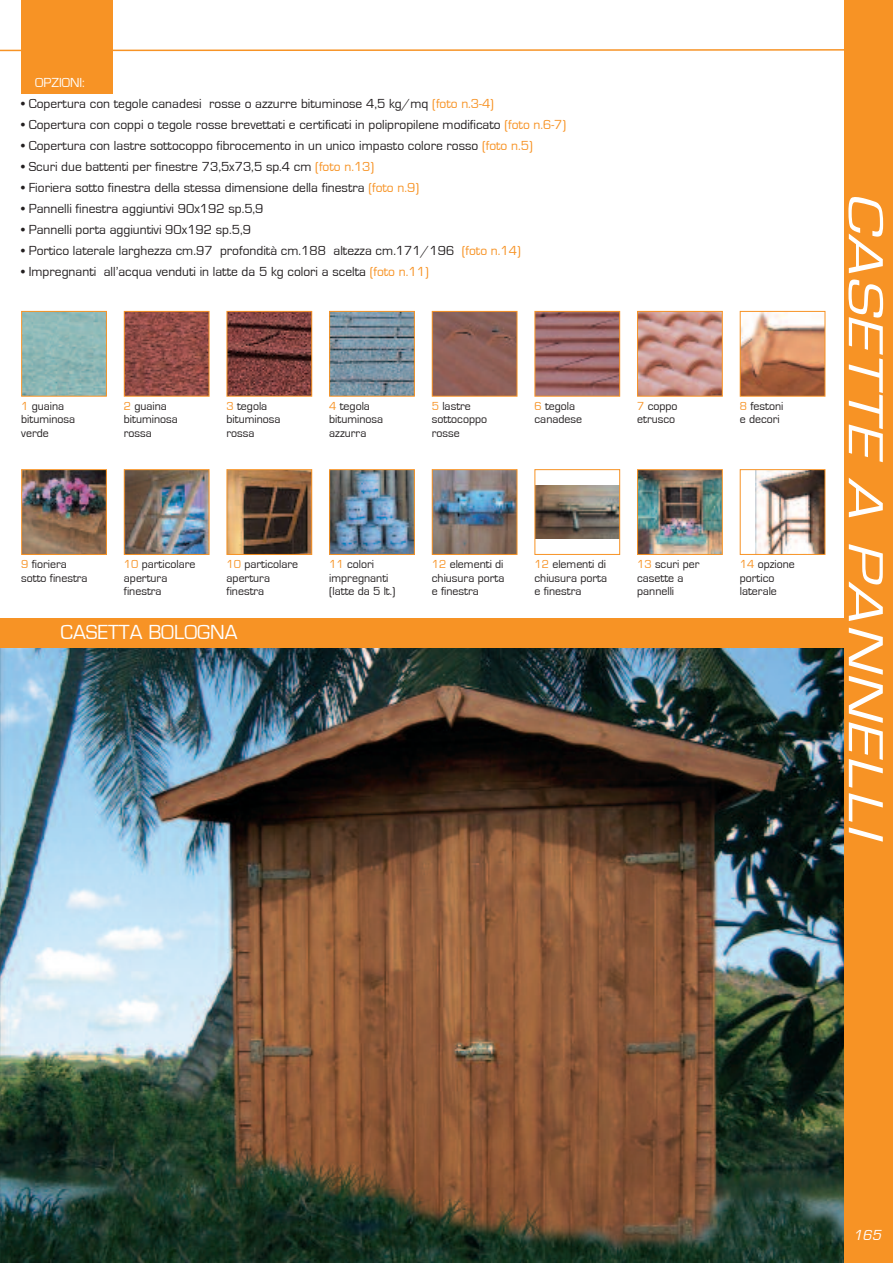
<style>
.page{position:relative;width:893px;height:1263px;background:#fff}
.page>*{position:absolute;margin:0;border:0;box-sizing:border-box;transform-origin:0 0}
.t1{font:italic 51px "Eurostile";color:#fff;scale:1.3 1}
.t2{font:21px "Eurostile";color:#fff}
.t3{font:italic 15px "Eurostile";color:#fff}
.t4{font:13.5px "Eurostile";color:#231f20}
.t5{font:13.5px "Eurostile";color:#fff}
.t6{font:12px/13.5px "Eurostile";color:#231f20}
.s1{color:#f79325}
</style>
<div class="page">
<div style="left:21px;top:0;width:92px;height:94px;background:#f79325"></div>
<img style="left:0;top:648px;width:844px;height:615px">
<div style="left:0;top:619px;width:872px;height:29px;background:#f79325"></div>
<img style="left:23px;top:313px;width:82px;height:82px">
<div style="left:21px;top:311px;width:86px;height:86px;border:1px solid #f79325"></div>
<img style="left:23px;top:471px;width:82px;height:82px">
<div style="left:21px;top:469px;width:86px;height:86px;border:1px solid #f79325"></div>
<img style="left:126px;top:313px;width:81px;height:82px">
<div style="left:124px;top:311px;width:85px;height:86px;border:1px solid #f79325"></div>
<img style="left:229px;top:313px;width:81px;height:82px">
<div style="left:227px;top:311px;width:85px;height:86px;border:1px solid #f79325"></div>
<img style="left:331px;top:313px;width:82px;height:82px">
<div style="left:329px;top:311px;width:86px;height:86px;border:1px solid #f79325"></div>
<img style="left:434px;top:313px;width:81px;height:82px">
<div style="left:432px;top:311px;width:85px;height:86px;border:1px solid #f79325"></div>
<img style="left:536px;top:313px;width:82px;height:82px">
<div style="left:534px;top:311px;width:86px;height:86px;border:1px solid #f79325"></div>
<img style="left:639px;top:313px;width:82px;height:82px">
<div style="left:637px;top:311px;width:86px;height:86px;border:1px solid #f79325"></div>
<img style="left:742px;top:313px;width:81px;height:82px">
<div style="left:740px;top:311px;width:85px;height:86px;border:1px solid #f79325"></div>
<img style="left:126px;top:471px;width:81px;height:82px">
<div style="left:124px;top:469px;width:85px;height:86px;border:1px solid #f79325"></div>
<img style="left:229px;top:471px;width:81px;height:82px">
<div style="left:227px;top:469px;width:85px;height:86px;border:1px solid #f79325"></div>
<img style="left:331px;top:471px;width:82px;height:82px">
<div style="left:329px;top:469px;width:86px;height:86px;border:1px solid #f79325"></div>
<img style="left:434px;top:471px;width:81px;height:82px">
<div style="left:432px;top:469px;width:85px;height:86px;border:1px solid #f79325"></div>
<img style="left:536px;top:485px;width:82px;height:54px">
<div style="left:534px;top:469px;width:86px;height:86px;border:1px solid #f79325"></div>
<img style="left:639px;top:471px;width:82px;height:82px">
<div style="left:637px;top:469px;width:86px;height:86px;border:1px solid #f79325"></div>
<img style="left:756px;top:471px;width:67px;height:82px">
<div style="left:740px;top:469px;width:85px;height:86px;border:1px solid #f79325"></div>
<svg style="left:0;top:49px;width:844px;height:3px"></svg>
<div style="left:844px;top:0;width:49px;height:1263px;background:#f79325"></div>
<p class="t5" style="left:35px;top:76px;width:51px">OPZIONI:</p>
<p class="t4" style="left:21px;top:97px;width:474px">• Copertura con tegole canadesi rosse o azzurre bituminose 4,5 kg/mq <span class="s1">(foto n.3-4)</span></p>
<p class="t4" style="left:21px;top:118px;width:546px">• Copertura con coppi o tegole rosse brevettati e certificati in polipropilene modificato <span class="s1">(foto n.6-7)</span></p>
<p class="t4" style="left:21px;top:139px;width:513px">• Copertura con lastre sottocoppo fibrocemento in un unico impasto colore rosso <span class="s1">(foto n.5)</span></p>
<p class="t4" style="left:21px;top:160px;width:355px">• Scuri due battenti per finestre 73,5x73,5 sp.4 cm <span class="s1">(foto n.13)</span></p>
<p class="t4" style="left:21px;top:181px;width:399px">• Fioriera sotto finestra della stessa dimensione della finestra <span class="s1">(foto n.9)</span></p>
<p class="t4" style="left:21px;top:202px;width:244px">• Pannelli finestra aggiuntivi 90x192 sp.5,9</p>
<p class="t4" style="left:21px;top:223px;width:231px">• Pannelli porta aggiuntivi 90x192 sp.5,9</p>
<p class="t4" style="left:21px;top:244px;width:501px">• Portico laterale larghezza cm.97 profondità cm.188 altezza cm.171/196 <span class="s1">(foto n.14)</span></p>
<p class="t4" style="left:21px;top:265px;width:409px">• Impregnanti all’acqua venduti in latte da 5 kg colori a scelta <span class="s1">(foto n.11)</span></p>
<p class="t6" style="left:21px;top:399px;width:56px"><span class="s1">1</span> guaina bituminosa verde</p>
<p class="t6" style="left:124px;top:399px;width:56px"><span class="s1">2</span> guaina bituminosa rossa</p>
<p class="t6" style="left:227px;top:399px;width:56px"><span class="s1">3</span> tegola bituminosa rossa</p>
<p class="t6" style="left:329px;top:399px;width:56px"><span class="s1">4</span> tegola bituminosa azzurra</p>
<p class="t6" style="left:432px;top:399px;width:57px"><span class="s1">5</span> lastre sottocoppo rosse</p>
<p class="t6" style="left:534px;top:399px;width:49px"><span class="s1">6</span> tegola canadese</p>
<p class="t6" style="left:637px;top:399px;width:42px"><span class="s1">7</span> coppo etrusco</p>
<p class="t6" style="left:740px;top:399px;width:45px"><span class="s1">8</span> festoni e decori</p>
<p class="t6" style="left:21px;top:558px;width:68px"><span class="s1">9</span> fioriera sotto finestra</p>
<p class="t6" style="left:227px;top:558px;width:73px"><span class="s1">10</span> particolare apertura finestra</p>
<p class="t6" style="left:329px;top:558px;width:68px"><span class="s1">11</span> colori impregnanti (latte da 5 lt.)</p>
<p class="t6" style="left:432px;top:558px;width:74px;text-align:justify"><span class="s1">12</span> elementi di chiusura porta e finestra</p>
<p class="t6" style="left:534px;top:558px;width:74px;text-align:justify"><span class="s1">12</span> elementi di chiusura porta e finestra</p>
<p class="t6" style="left:637px;top:558px;width:64px"><span class="s1">13</span> scuri per casette a pannelli</p>
<p class="t6" style="left:740px;top:558px;width:57px"><span class="s1">14</span> opzione portico laterale</p>
<p class="t6" style="left:124px;top:558px;width:73px"><span class="s1">10</span> particolare apertura finestra</p>
<h2 class="t2" style="left:61px;top:622px;width:178px">CASETTA BOLOGNA</h2>
<h1 class="t1" style="left:889px;top:192px;width:507px;rotate:90deg">CASETTE A PANNELLI</h1>
<p class="t3" style="left:853px;top:1228px;width:32px">165</p>
</div>
